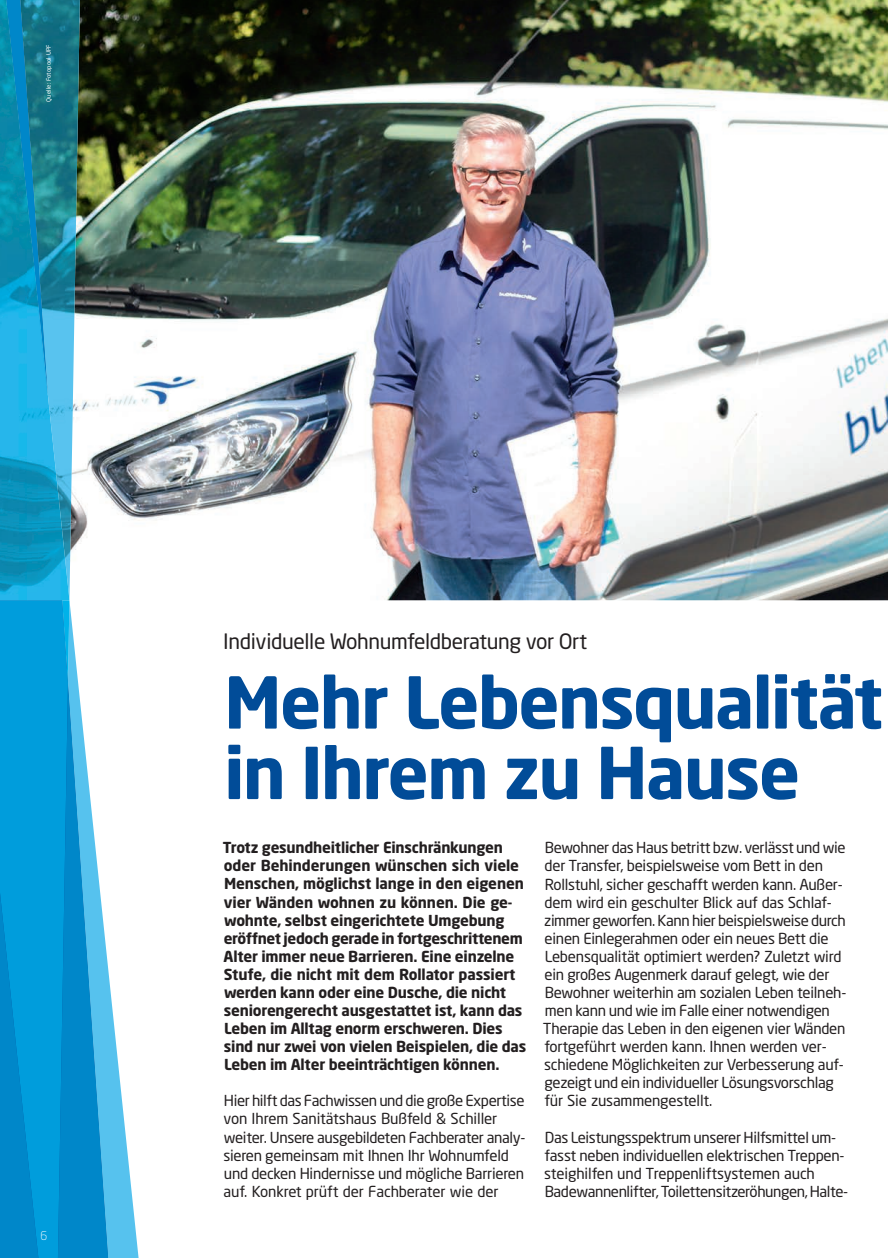
<style>
.page{position:relative;width:888px;height:1258px;background:#fff}
.page>*{position:absolute;margin:0;border:0;box-sizing:border-box;transform-origin:0 0}
.t1{font:700 70.5px/70.5px "Neo Sans Pro";letter-spacing:-.025em;color:#014c98}
.t2{font:21px "Neo Sans Pro";letter-spacing:-.02em;color:#231f20}
.t3{font:15px/18px "Neo Sans Pro";letter-spacing:-.02em;color:#231f20}
.t4{font:700 15px/18.1px "Neo Sans Pro";letter-spacing:-.015em;color:#231f20}
.t5{font:300 12px "Neo Sans Pro";color:#fff}
.t6{font:6px "Neo Sans Pro";letter-spacing:.025em;color:#fff}
</style>
<div class="page">
<svg style="left:109px;top:977px;width:30px;height:281px"></svg>
<img style="left:109px;top:0;width:779px;height:600px">
<svg style="left:0;top:0;width:109px;height:1258px;background:#339fc6"></svg>
<p class="t6" style="left:45px;top:102px;width:59px;rotate:-90deg">Quelle: Fotopool UPF</p>
<p class="t5" style="left:40px;top:1228px;width:8px">6</p>
<h2 class="t2" style="left:223px;top:628px;width:365px">Individuelle Wohnumfeldberatung vor Ort</h2>
<h1 class="t1" style="left:224px;top:665px;width:661px">Mehr Lebensqualität in Ihrem zu Hause</h1>
<p class="t4" style="left:223px;top:838px;width:305px">Trotz gesundheitlicher Einschränkungen oder Behinderungen wünschen sich viele Menschen, möglichst lange in den eigenen vier Wänden wohnen zu können. Die ge&shy;wohnte, selbst eingerichtete Umgebung eröffnet jedoch gerade in fortgeschrittenem Alter immer neue Barrieren. Eine einzelne Stufe, die nicht mit dem Rollator passiert werden kann oder eine Dusche, die nicht seniorengerecht ausgestattet ist, kann das Leben im Alltag enorm erschweren. Dies sind nur zwei von vielen Beispielen, die das Leben im Alter beeinträchtigen können.</p>
<p class="t3" style="left:223px;top:1091px;width:304px">Hier hilft das Fachwissen und die große Expertise von Ihrem Sanitätshaus Bußfeld &amp; Schiller weiter. Unsere ausgebildeten Fachberater analy&shy;sieren gemeinsam mit Ihnen Ihr Wohnumfeld und decken Hindernisse und mögliche Barrieren auf. Konkret prüft der Fachberater wie der</p>
<p class="t3" style="left:543px;top:839px;width:305px">Bewohner das Haus betritt bzw. verlässt und wie der Transfer, beispielsweise vom Bett in den Rollstuhl, sicher geschafft werden kann. Außer&shy;dem wird ein geschulter Blick auf das Schlaf&shy;zimmer geworfen. Kann hier beispielsweise durch einen Einlegerahmen oder ein neues Bett die Lebensqualität optimiert werden? Zuletzt wird ein großes Augenmerk darauf gelegt, wie der Bewohner weiterhin am sozialen Leben teilneh&shy;men kann und wie im Falle einer notwendigen Therapie das Leben in den eigenen vier Wänden fortgeführt werden kann. Ihnen werden ver&shy;schiedene Möglichkeiten zur Verbesserung auf&shy;gezeigt und ein individueller Lösungsvorschlag für Sie zusammengestellt.</p>
<p class="t3" style="left:544px;top:1128px;width:306px">Das Leistungsspektrum unserer Hilfsmittel um&shy;fasst neben individuellen elektrischen Treppen&shy;steighilfen und Treppenliftsystemen auch Badewannenlifter, Toilettensitz eröhungen, Halte-</p>
</div>
